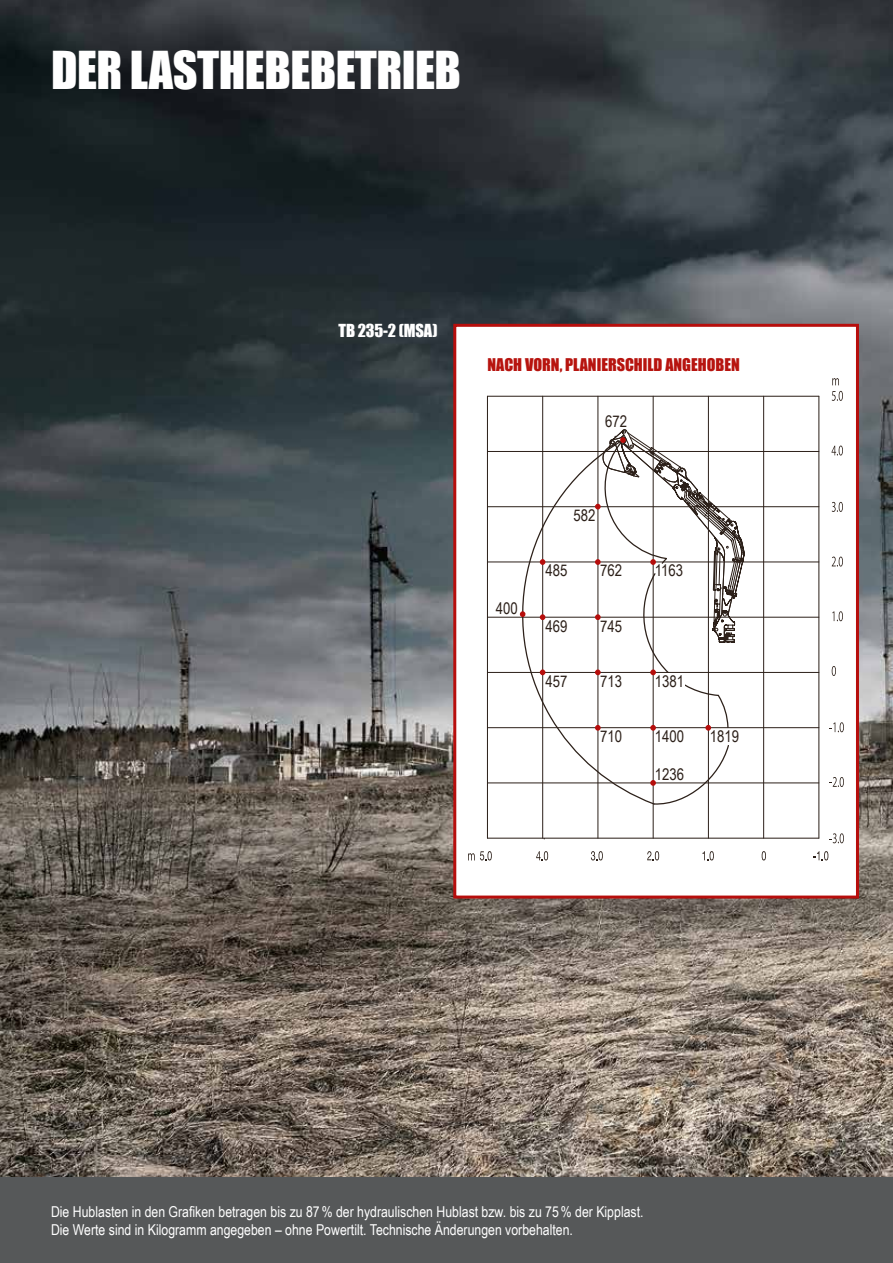
<style>
.page{position:relative;width:893px;height:1263px;background:#fff}
.page>*{position:absolute;margin:0;border:0;box-sizing:border-box;transform-origin:0 0}
.t1{font:48px "Impact";letter-spacing:-.01em;color:#fff}
.t2{font:16.5px "Impact";letter-spacing:-.01em;color:#fff}
.t3{font:16.05px "Arial Narrow";color:#2c2019}
.t4{font:16.05px "Impact";color:#b7140f}
.t5{font:15px/18px "Arial Narrow";color:#fff}
</style>
<div class="page">
<img style="left:0;top:0;width:893px;height:1178px">
<div style="left:0;top:1178px;width:893px;height:85px;background:#565859"></div>
<div style="left:455px;top:325px;width:402px;height:572px;background:#fff"></div>
<svg style="left:536px;top:851px;width:12px;height:9px"></svg>
<svg style="left:591px;top:851px;width:8px;height:9px"></svg>
<svg style="left:598px;top:851px;width:5px;height:9px"></svg>
<svg style="left:647px;top:851px;width:12px;height:9px"></svg>
<svg style="left:702px;top:851px;width:12px;height:9px"></svg>
<svg style="left:762px;top:851px;width:4px;height:9px"></svg>
<svg style="left:813px;top:851px;width:15px;height:9px"></svg>
<svg style="left:832px;top:391px;width:8px;height:10px"></svg>
<svg style="left:839px;top:391px;width:4px;height:10px"></svg>
<svg style="left:832px;top:378px;width:7px;height:7px"></svg>
<svg style="left:831px;top:446px;width:9px;height:9px"></svg>
<svg style="left:839px;top:445px;width:4px;height:10px"></svg>
<svg style="left:832px;top:502px;width:8px;height:10px"></svg>
<svg style="left:839px;top:502px;width:4px;height:10px"></svg>
<svg style="left:832px;top:557px;width:8px;height:10px"></svg>
<svg style="left:839px;top:557px;width:4px;height:10px"></svg>
<svg style="left:832px;top:611px;width:8px;height:10px"></svg>
<svg style="left:839px;top:611px;width:4px;height:10px"></svg>
<svg style="left:832px;top:666px;width:4px;height:10px"></svg>
<svg style="left:829px;top:722px;width:12px;height:10px"></svg>
<svg style="left:840px;top:722px;width:4px;height:10px"></svg>
<svg style="left:829px;top:777px;width:12px;height:10px"></svg>
<svg style="left:840px;top:777px;width:4px;height:10px"></svg>
<svg style="left:829px;top:833px;width:12px;height:10px"></svg>
<svg style="left:840px;top:833px;width:4px;height:10px"></svg>
<hr style="left:818px;top:396px;width:1px;height:442px;background:#2c2019">
<hr style="left:487px;top:838px;width:332px;height:1px;background:#2c2019">
<hr style="left:487px;top:396px;width:1px;height:442px;background:#2c2019">
<hr style="left:487px;top:396px;width:332px;height:1px;background:#2c2019">
<hr style="left:763px;top:396px;width:1px;height:442px;background:#2c2019">
<hr style="left:487px;top:672px;width:332px;height:1px;background:#2c2019">
<hr style="left:708px;top:396px;width:1px;height:442px;background:#2c2019">
<hr style="left:653px;top:396px;width:1px;height:442px;background:#2c2019">
<hr style="left:598px;top:396px;width:1px;height:442px;background:#2c2019">
<hr style="left:542px;top:396px;width:1px;height:442px;background:#2c2019">
<hr style="left:487px;top:783px;width:332px;height:1px;background:#2c2019">
<hr style="left:487px;top:727px;width:332px;height:1px;background:#2c2019">
<hr style="left:487px;top:451px;width:332px;height:1px;background:#2c2019">
<hr style="left:487px;top:506px;width:332px;height:1px;background:#2c2019">
<hr style="left:487px;top:562px;width:332px;height:1px;background:#2c2019">
<hr style="left:487px;top:617px;width:332px;height:1px;background:#2c2019">
<svg style="left:494px;top:438px;width:160px;height:368px"></svg>
<svg style="left:468px;top:851px;width:23px;height:9px"></svg>
<svg style="left:540px;top:559px;width:5px;height:6px"></svg>
<svg style="left:650px;top:744px;width:80px;height:61px"></svg>
<svg style="left:540px;top:669px;width:5px;height:6px"></svg>
<svg style="left:595px;top:429px;width:150px;height:302px"></svg>
<svg style="left:540px;top:614px;width:5px;height:6px"></svg>
<svg style="left:520px;top:611px;width:5px;height:6px"></svg>
<div style="left:453px;top:324px;width:406px;height:574px;border:3px solid #b70e0c"></div>
<h1 class="t1" style="left:51px;top:33px;width:412px">DER LASTHEBEBETRIEB</h1>
<p class="t2" style="left:339px;top:318px;width:100px">TB 235-2 (MSA)</p>
<p class="t4" style="left:487px;top:353px;width:254px">NACH VORN, PLANIERSCHILD ANGEHOBEN</p>
<p class="t3" style="left:605px;top:410px;width:24px">672</p>
<p class="t3" style="left:496px;top:597px;width:24px">400</p>
<p class="t3" style="left:573px;top:504px;width:24px">582</p>
<p class="t3" style="left:545px;top:559px;width:24px">485</p>
<p class="t3" style="left:600px;top:559px;width:24px">762</p>
<p class="t3" style="left:545px;top:614px;width:24px">469</p>
<p class="t3" style="left:600px;top:614px;width:24px">745</p>
<p class="t3" style="left:655px;top:559px;width:30px">1163</p>
<p class="t3" style="left:545px;top:669px;width:24px">457</p>
<p class="t3" style="left:600px;top:669px;width:24px">713</p>
<p class="t3" style="left:655px;top:669px;width:31px">1381</p>
<p class="t3" style="left:600px;top:725px;width:24px">710</p>
<p class="t3" style="left:655px;top:725px;width:31px">1400</p>
<p class="t3" style="left:710px;top:725px;width:31px">1819</p>
<p class="t3" style="left:655px;top:762px;width:31px">1236</p>
<p class="t5" style="left:51px;top:1202px;width:594px">Die Hublasten in den Grafiken betragen bis zu 87% der hydraulischen Hublast bzw. bis zu 75% der Kipplast.<br>Die Werte sind in Kilogramm angegeben – ohne Powertilt. Technische Änderungen vorbehalten.</p>
</div>
